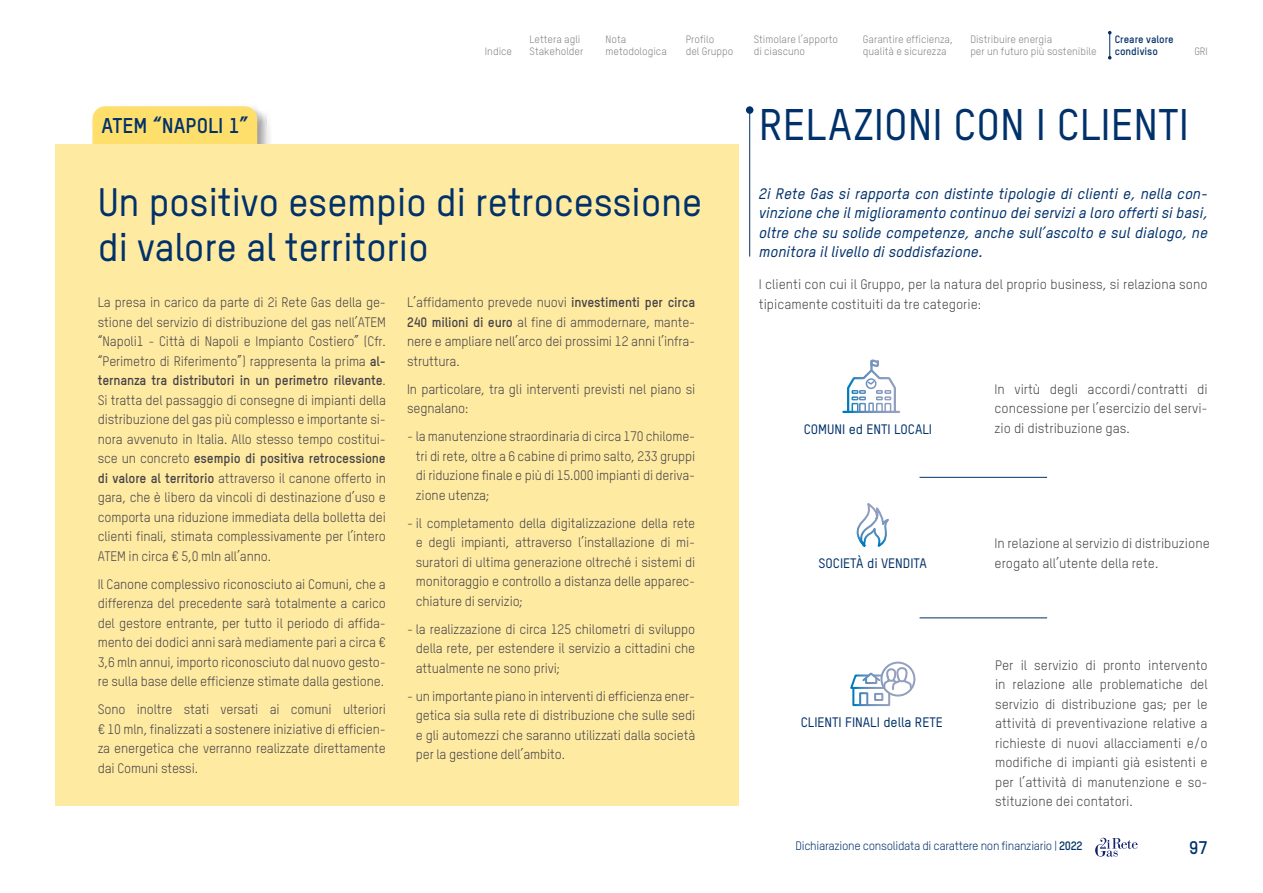
<style>
.page{position:relative;width:1263px;height:893px;background:#fff}
.page>*{position:absolute;margin:0;border:0;box-sizing:border-box;transform-origin:0 0}
.t1{font:500 43.5px "TSTARPRO";color:#00316a}
.t2{font:500 39px/45px "TSTARPRO";letter-spacing:-.01em;color:#00316a}
.t3{font:700 21px "TSTARPRO";color:#00316a}
.t4{font:700 18px "TSTARPRO";color:#00316a}
.t5{font:italic 500 15px/19.5px "TSTARPRO";color:#00316a;text-align:justify}
.t6{font:13.5px/19.5px "TSTARPRO";letter-spacing:-.01em;color:#454347;text-align:justify}
.t7{font:500 13.5px "TSTARPRO";color:#00316a}
.t8{font:12px "TSTARPRO";letter-spacing:-.025em;color:#00316a}
.t9{font:10.5px/12px "TSTARPRO";color:#818084}
.t10{font:700 10.5px/12px "TSTARPRO";color:#00316a}
.s1{font-weight:700}
</style>
<div class="page">
<div style="left:89px;top:103px;width:183px;height:75px;background:#000;opacity:.4"></div>
<div style="left:92px;top:106px;width:165px;height:57px;background:#ffdf6b;border-radius:13px"></div>
<div style="left:55px;top:144px;width:684px;height:662px;background:#ffeaa2"></div>
<svg style="left:856px;top:503px;width:33px;height:44px"></svg>
<div style="left:859px;top:692px;width:9px;height:14px;border:2px solid #fff"></div>
<div style="left:852px;top:687px;width:38px;height:19px;border:2px solid #fff"></div>
<div style="left:874px;top:693px;width:9px;height:8px;border:2px solid #fff"></div>
<svg style="left:881px;top:663px;width:33px;height:32px"></svg>
<div style="left:880px;top:662px;width:35px;height:35px;border:2px solid #fff;border-radius:50%"></div>
<svg style="left:850px;top:666px;width:63px;height:25px"></svg>
<svg style="left:845px;top:359px;width:52px;height:54px"></svg>
<hr style="left:749px;top:110px;width:1px;height:147px;background:#00316a">
<div style="left:746px;top:106px;width:7px;height:8px;background:#00316a;border-radius:50%"></div>
<hr style="left:919px;top:477px;width:128px;height:1px;background:#00316a">
<hr style="left:919px;top:618px;width:128px;height:1px;background:#00316a">
<svg style="left:1108px;top:31px;width:3px;height:29px"></svg>
<svg style="left:1095px;top:838px;width:42px;height:19px"></svg>
<h3 class="t3" style="left:102px;top:112px;width:149px">ATEM “NAPOLI 1”</h3>
<p class="t9" style="left:529px;top:33px;width:55px">Lettera agli<br>Stakeholder</p>
<p class="t9" style="left:605px;top:33px;width:63px">Nota metodologica</p>
<p class="t9" style="left:686px;top:33px;width:30px">Profilo</p>
<p class="t9" style="left:485px;top:45px;width:29px">Indice</p>
<p class="t9" style="left:686px;top:45px;width:49px">del Gruppo</p>
<p class="t9" style="left:754px;top:33px;width:86px">Stimolare l’apporto di ciascuno</p>
<p class="t9" style="left:863px;top:33px;width:92px">Garantire efficienza, qualità e sicurezza</p>
<p class="t9" style="left:970px;top:33px;width:128px">Distribuire energia<br>per un futuro più sostenibile</p>
<p class="t10" style="left:1115px;top:33px;width:61px">Creare valore condiviso</p>
<p class="t9" style="left:1194px;top:45px;width:15px">GRI</p>
<h1 class="t1" style="left:759px;top:98px;width:432px">RELAZIONI CON I CLIENTI</h1>
<h2 class="t2" style="left:98px;top:179px;width:606px">Un positivo esempio di retrocessione di valore al territorio</h2>
<p class="t5" style="left:759px;top:183px;width:450px">2i Rete Gas si rapporta con distinte tipologie di clienti e, nella con&shy;vinzione che il miglioramento continuo dei servizi a loro offerti si basi, oltre che su solide competenze, anche sull’ascolto e sul dialogo, ne monitora il livello di soddisfazione.</p>
<p class="t6" style="left:759px;top:275px;width:450px">I clienti con cui il Gruppo, per la natura del proprio business, si relaziona sono tipicamente costituiti da tre categorie:</p>
<p class="t6" style="left:407px;top:292px;width:290px">L’affidamento prevede nuovi <span class="s1">investimenti per circa 240 milioni di euro</span> al fine di ammodernare, mante&shy;nere e ampliare nell’arco dei prossimi 12 anni l’infra&shy;struttura.</p>
<p class="t6" style="left:407px;top:379px;width:290px">In particolare, tra gli interventi previsti nel piano si segnalano:</p>
<p class="t6" style="left:416px;top:426px;width:281px;text-indent:-9px">- la manutenzione straordinaria di circa 170 chilome&shy;tri di rete, oltre a 6 cabine di primo salto, 233 gruppi di riduzione finale e più di 15.000 impianti di deriva&shy;zione utenza;</p>
<p class="t6" style="left:416px;top:513px;width:281px;text-indent:-9px">- il completamento della digitalizzazione della rete e degli impianti, attraverso l’installazione di mi&shy;suratori di ultima generazione oltreché i sistemi di monitoraggio e controllo a distanza delle apparec&shy;chiature di servizio;</p>
<p class="t6" style="left:416px;top:619px;width:281px;text-indent:-9px">- la realizzazione di circa 125 chilometri di sviluppo della rete, per estendere il servizio a cittadini che attualmente ne sono privi;</p>
<p class="t6" style="left:416px;top:686px;width:281px;text-indent:-9px">- un importante piano in interventi di efficienza ener&shy;getica sia sulla rete di distribuzione che sulle sedi e gli automezzi che saranno utilizzati dalla società per la gestione dell’ambito.</p>
<p class="t6" style="left:98px;top:292px;width:290px">La presa in carico da parte di 2i Rete Gas della ge&shy;stione del servizio di distribuzione del gas nell’ATEM “Napoli1 - Città di Napoli e Impianto Costiero” (Cfr. “Perimetro di Riferimento”) rappresenta la prima <span class="s1">al&shy;ternanza tra distributori in un perimetro rilevante</span>.<br>Si tratta del passaggio di consegne di impianti della distribuzione del gas più complesso e importante si&shy;nora avvenuto in Italia. Allo stesso tempo costitui&shy;sce un concreto <span class="s1">esempio di positiva retrocessione di valore al territorio</span> attraverso il canone offerto in gara, che è libero da vincoli di destinazione d’uso e comporta una riduzione immediata della bolletta dei clienti finali, stimata complessivamente per l’intero ATEM in circa € 5,0 mln all’anno.</p>
<p class="t6" style="left:98px;top:574px;width:290px">Il Canone complessivo riconosciuto ai Comuni, che a differenza del precedente sarà totalmente a carico del gestore entrante, per tutto il periodo di affida&shy;mento dei dodici anni sarà mediamente pari a circa € 3,6 mln annui, importo riconosciuto dal nuovo gesto&shy;re sulla base delle efficienze stimate dalla gestione.</p>
<p class="t6" style="left:98px;top:699px;width:290px">Sono inoltre stati versati ai comuni ulteriori € 10 mln, finalizzati a sostenere iniziative di efficien&shy;za energetica che verranno realizzate direttamente dai Comuni stessi.</p>
<p class="t6" style="left:994px;top:379px;width:215px">In virtù degli accordi/contratti di concessione per l’esercizio del servi&shy;zio di distribuzione gas.</p>
<p class="t7" style="left:804px;top:421px;width:130px">COMUNI ed ENTI LOCALI</p>
<p class="t6" style="left:994px;top:534px;width:217px">In relazione al servizio di distribuzione erogato all’utente della rete.</p>
<p class="t7" style="left:818px;top:555px;width:110px">SOCIETÀ di VENDITA</p>
<p class="t6" style="left:995px;top:655px;width:214px">Per il servizio di pronto intervento in relazione alle problematiche del servizio di distribuzione gas; per le attività di preventivazione relative a richieste di nuovi allacciamenti e/o modifiche di impianti già esistenti e per l’attività di manutenzione e so&shy;stituzione dei contatori.</p>
<p class="t7" style="left:801px;top:714px;width:143px">CLIENTI FINALI della RETE</p>
<p class="t8" style="left:795px;top:838px;width:289px">Dichiarazione consolidata di carattere non finanziario | <span class="s1">2022</span></p>
<h3 class="t4" style="left:1189px;top:836px;width:20px">97</h3>
</div>
